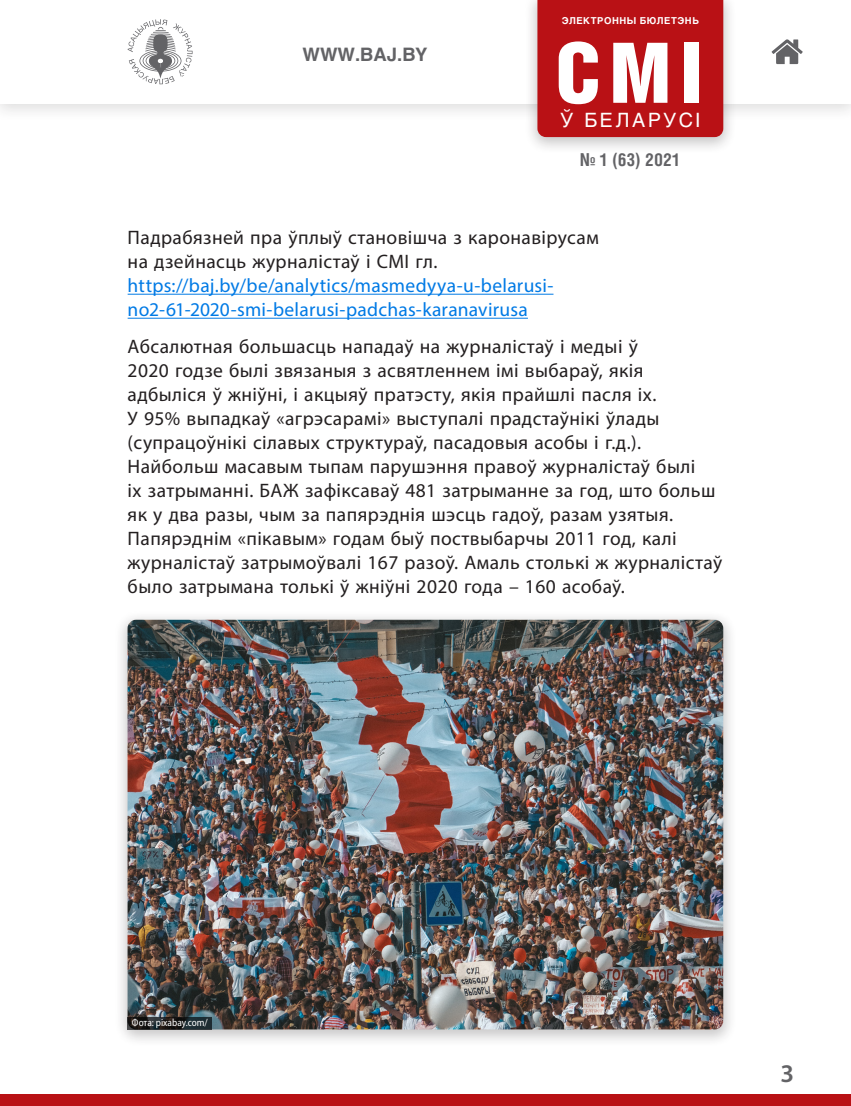
<style>
.page{position:relative;width:851px;height:1106px;background:#fff}
.page>*{position:absolute;margin:0;border:0;box-sizing:border-box;transform-origin:0 0}
.t1{font:83.55px "Helios Cond Black C";color:#fff}
.t2{font:600 25.5px "Myriad Pro";color:#636366}
.t3{font:19.5px/24px "Myriad Pro";letter-spacing:.02em;color:#231f20}
.t4{font:19.5px/24px "Myriad Pro";letter-spacing:.01em;color:#007ae5}
.t5{font:19.5px "Helios C";letter-spacing:.13em;color:#fff}
.t6{font:700 18.3px "Helios C";color:#636366}
.t7{font:700 17.85px "Helios Cond C";color:#636366}
.t8{font:semi-condensed 10.5px "Myriad Pro";color:#fff;scale:.96 1}
.t9{font:700 9.45px "Helios C";letter-spacing:.06em;color:#fff}
</style>
<div class="page">
<div style="left:0;top:1094px;width:850px;height:12px;background:#b91115"></div>
<hr style="left:128px;top:294px;width:425px;height:1px;background:#007ae5">
<hr style="left:128px;top:318px;width:400px;height:1px;background:#007ae5">
<div style="left:114px;top:610px;width:623px;height:437px;background:#231f20;opacity:.25"></div>
<img style="left:127px;top:620px;width:596px;height:409px">
<svg style="left:127px;top:1016px;width:85px;height:13px"></svg>
<div style="left:0;top:0;width:850px;height:122px;background:#231f20;opacity:.15"></div>
<div style="left:0;top:0;width:850px;height:103px;background:#fff"></div>
<svg style="left:128px;top:19px;width:64px;height:65px"></svg>
<svg style="left:771px;top:39px;width:31px;height:25px"></svg>
<div style="left:523px;top:0;width:213px;height:155px;background:#231f20;opacity:.25"></div>
<div style="left:537px;top:0;width:186px;height:137px;background:#b91115"></div>
<p class="t6" style="left:302px;top:44px;width:126px">WWW.BAJ.BY</p>
<p class="t9" style="left:561px;top:15px;width:139px">ЭЛЕКТРОННЫ БЮЛЕТЭНЬ</p>
<h1 class="t1" style="left:555px;top:25px;width:149px">СМІ</h1>
<p class="t5" style="left:560px;top:109px;width:141px">Ў БЕЛАРУСІ</p>
<p class="t7" style="left:580px;top:149px;width:102px">№ 1 (63) 2021</p>
<p class="t3" style="left:128px;top:225px;width:472px">Падрабязней пра ўплыў становішча з каронавірусам на дзейнасць журналістаў і СМІ гл.</p>
<p class="t4" style="left:128px;top:273px;width:427px">https://baj.by/be/analytics/masmedyya-u-belarusi&shy;no2-61-2020-smi-belarusi-padchas-karanavirusa</p>
<p class="t3" style="left:128px;top:334px;width:596px">Абсалютная большасць нападаў на журналістаў і медыі ў<br>2020 годзе былі звязаныя з асвятленнем імі выбараў, якія адбыліся ў жніўні, і акцыяў пратэсту, якія прайшлі пасля іх.<br>У 95% выпадкаў «агрэсарамі» выступалі прадстаўнікі ўлады (супрацоўнікі сілавых структураў, пасадовыя асобы і г.д.).<br>Найбольш масавым тыпам парушэння правоў журналістаў былі<br>іх затрыманні. БАЖ зафіксаваў 481 затрыманне за год, што больш як у два разы, чым за папярэднія шэсць гадоў, разам узятыя.<br>Папярэднім «пікавым» годам быў поствыбарчы 2011 год, калі журналістаў затрымоўвалі 167 разоў. Амаль столькі ж журналістаў было затрымана толькі ў жніўні 2020 года – 160 асобаў.</p>
<p class="t8" style="left:132px;top:1016px;width:81px">Фота: pixabay.com/</p>
<h2 class="t2" style="left:780px;top:1057px;width:15px">3</h2>
</div>
